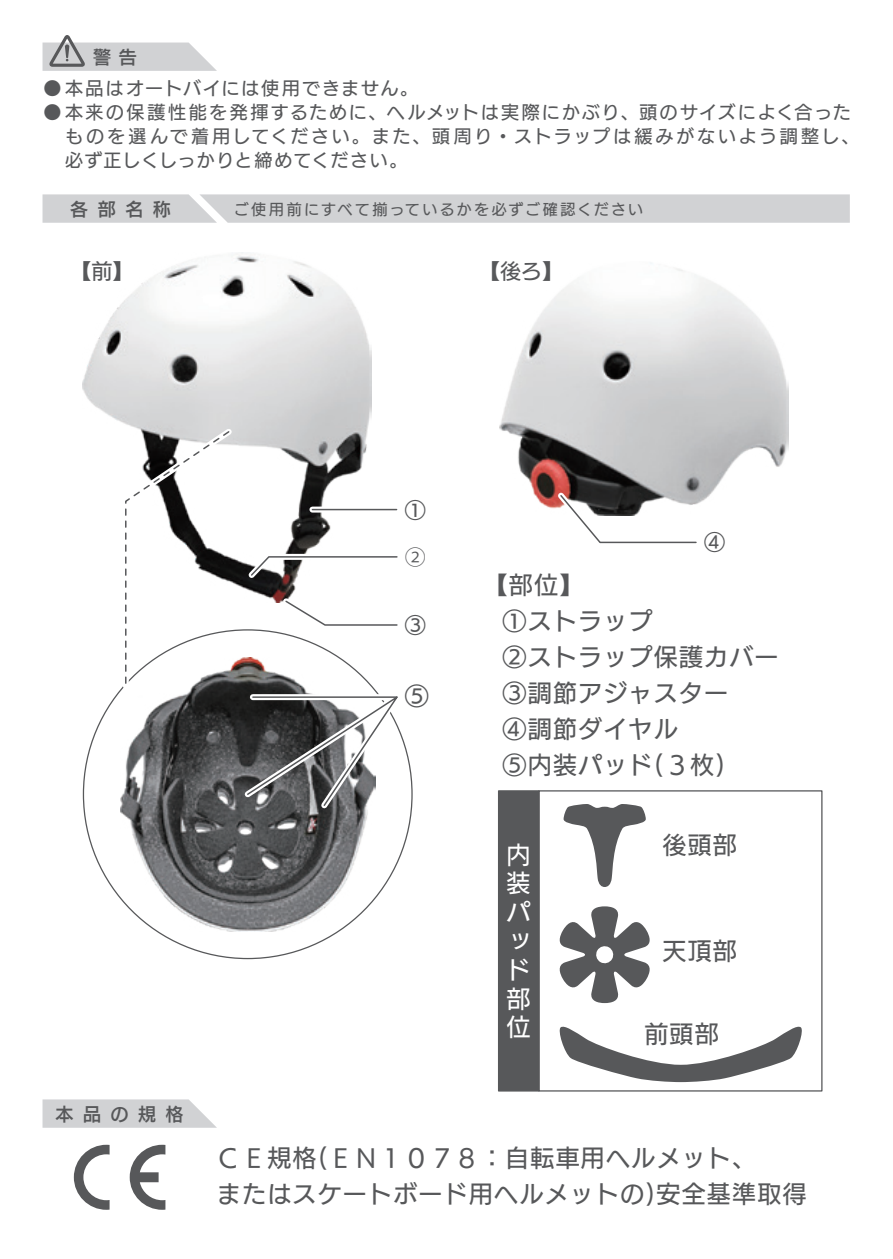
<style>
.page{position:relative;width:893px;height:1259px;background:#fff}
.page>*{position:absolute;margin:0;border:0;box-sizing:border-box;transform-origin:0 0}
.t1{font:24px/36px "UD Kakugo Large Pr 6 N M";letter-spacing:.05em;color:#57585a}
.t2{font:24px/28.8px "UD Kakugo Large Pr 6 N M";color:#fff;text-align:justify}
.t3{font:21px "UD Kakugo Large Pr 6 N M";color:#57585a}
.t4{font:21px "Koz Go Pr 6 N";color:#57585a}
.t5{font:18px/24px "UD Kakugo Large Pr 6 N M";letter-spacing:.11em;color:#57585a}
.t6{font:18px "UD Kakugo Large Pr 6 N DB";letter-spacing:.53em;color:#57585a}
.t7{font:15px "UD Kakugo Large Pr 6 N M";letter-spacing:.15em;color:#57585a}
</style>
<div class="page">
<svg style="left:43px;top:35px;width:174px;height:36px"></svg>
<svg style="left:43px;top:1099px;width:173px;height:28px;background:#d5d6d7"></svg>
<svg style="left:74px;top:1144px;width:36px;height:65px"></svg>
<svg style="left:130px;top:1144px;width:35px;height:65px"></svg>
<svg style="left:43px;top:194px;width:807px;height:29px;background:#d2d3d5"></svg>
<img style="left:120px;top:813px;width:255px;height:118px">
<img style="left:499px;top:263px;width:290px;height:246px">
<img style="left:82px;top:253px;width:289px;height:170px">
<svg style="left:553px;top:487px;width:149px;height:57px"></svg>
<svg style="left:120px;top:423px;width:293px;height:390px"></svg>
<div style="left:538px;top:790px;width:284px;height:301px;border:1px solid #57585a"></div>
<svg style="left:563px;top:804px;width:83px;height:83px"></svg>
<svg style="left:559px;top:906px;width:91px;height:97px"></svg>
<svg style="left:559px;top:1026px;width:243px;height:56px"></svg>
<div style="left:498px;top:790px;width:42px;height:301px;background:#57585a;border:1px solid #57585a"></div>
<p class="t6" style="left:93px;top:47px;width:45px">警告</p>
<p class="t5" style="left:44px;top:77px;width:376px">●本品はオートバイには使用できません。</p>
<p class="t5" style="left:65px;top:101px;width:796px;text-indent:-22px">●本来の保護性能を発揮するために、ヘルメットは実際にかぶり、頭のサイズによく合ったものを選んで着用してください。また、頭周り・ストラップは緩みがないよう調整し、必ず正しくしっかりと締めてください。</p>
<p class="t6" style="left:70px;top:199px;width:102px">各部名称</p>
<p class="t7" style="left:234px;top:201px;width:411px">ご使用前にすべて揃っているかを必ずご確認ください</p>
<p class="t3" style="left:70px;top:259px;width:64px">【前】</p>
<p class="t3" style="left:479px;top:259px;width:85px">【後ろ】</p>
<p class="t6" style="left:55px;top:1104px;width:130px">本品の規格</p>
<p class="t3" style="left:405px;top:498px;width:22px">①</p>
<p class="t4" style="left:405px;top:545px;width:22px">②</p>
<p class="t3" style="left:405px;top:613px;width:22px">③</p>
<h1 class="t1" style="left:405px;top:679px;width:25px">⑤</h1>
<p class="t3" style="left:704px;top:531px;width:22px">④</p>
<h1 class="t1" style="left:503px;top:568px;width:278px;text-indent:-19px">【部位】<br>①ストラップ<br>②ストラップ保護カバー<br>③調節アジャスター<br>④調節ダイヤル<br>⑤内装パッド(３枚)</h1>
<h1 class="t2" style="left:506px;top:841px;width:25px">内装パッド部位</h1>
<h1 class="t1" style="left:662px;top:828px;width:76px">後頭部</h1>
<h1 class="t1" style="left:662px;top:933px;width:76px">天頂部</h1>
<h1 class="t1" style="left:644px;top:1016px;width:76px">前頭部</h1>
<h1 class="t1" style="left:217px;top:1140px;width:591px">ＣＥ規格(ＥＮ１０７８：自転車用ヘルメット、<br>またはスケートボード用ヘルメットの)安全基準取得</h1>
</div>
